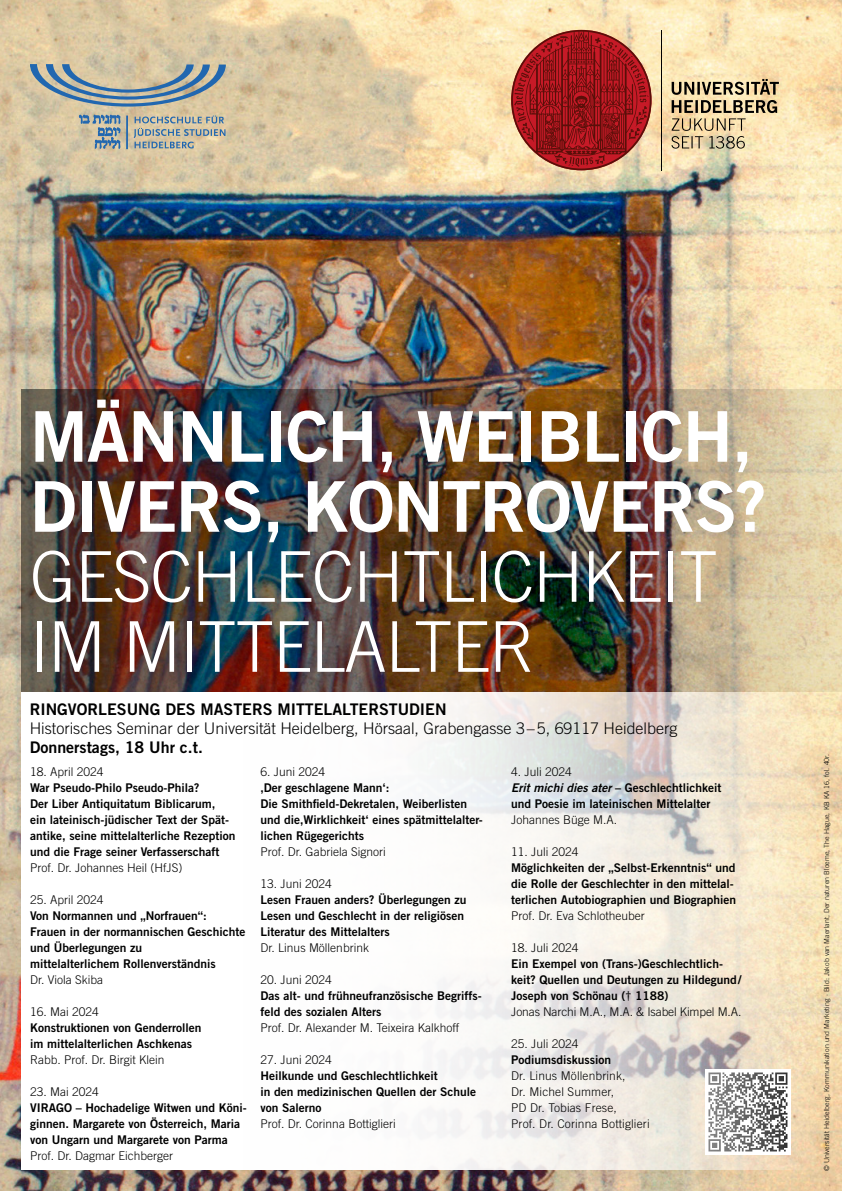
<style>
.page{position:relative;width:842px;height:1191px;background:#fff}
.page>*{position:absolute;margin:0;border:0;box-sizing:border-box;transform-origin:0 0}
.t1{font:70px/70px "Trade Gothic LT Pro Bd 2";letter-spacing:-.02em;color:#fff}
.t2{font:300 70px/70px "Trade Gothic LT Pro";letter-spacing:-.02em;color:#fff}
.t3{font:300 16px "Trade Gothic LT Pro";color:#000}
.t4{font:16px "Trade Gothic LT Pro Bd 2";color:#000}
.t5{font:12px/16px "Trade Gothic LT Pro Bd 2";color:#000}
.t6{font:300 12px/16px "Trade Gothic LT Pro";color:#000}
.t7{font:300 7px "Trade Gothic LT Std";letter-spacing:.01em;color:#000}
.s1{font-family:"Trade Gothic LT Pro Bd 2 Obl"}
</style>
<div class="page">
<img style="left:0;top:0;width:842px;height:1191px">
<img style="left:21px;top:390px;width:821px;height:302px">
<svg style="left:21px;top:692px;width:795px;height:477px"></svg>
<hr style="left:661px;top:30px;width:1px;height:140px;background:#000">
<svg style="left:671px;top:79px;width:108px;height:70px;background:#c0ae88"></svg>
<svg style="left:511px;top:30px;width:140px;height:140px;background:#ae3f3a"></svg>
<svg style="left:79px;top:115px;width:41px;height:35px"></svg>
<svg style="left:134px;top:115px;width:91px;height:33px;background:#b2b3a5"></svg>
<svg style="left:30px;top:64px;width:196px;height:43px;background:#a4aba4"></svg>
<hr style="left:126px;top:115px;width:2px;height:34px;background:#2167b0">
<h1 class="t1" style="left:30px;top:400px;width:739px">MÄNNLICH, WEIBLICH,<br>DIVERS, KONTROVERS?</h1>
<h1 class="t2" style="left:30px;top:541px;width:690px">GESCHLECHTLICHKEIT<br>IM MITTELALTER</h1>
<h2 class="t4" style="left:30px;top:699px;width:418px">RINGVORLESUNG DES MASTERS MITTELALTERSTUDIEN</h2>
<h2 class="t3" style="left:30px;top:718px;width:649px">Historisches Seminar der Universität Heidelberg, Hörsaal, Grabengasse 3–5, 69117 Heidelberg</h2>
<h2 class="t4" style="left:30px;top:737px;width:175px">Donnerstags, 18 Uhr c.t.</h2>
<p class="t6" style="left:261px;top:763px;width:66px">6. Juni 2024</p>
<p class="t5" style="left:261px;top:779px;width:224px">‚Der geschlagene Mann‘:<br>Die Smithfield-Dekretalen, Weiberlisten und die‚Wirklichkeit‘ eines spätmittelalter&shy;lichen Rügegerichts</p>
<p class="t6" style="left:261px;top:843px;width:127px">Prof. Dr. Gabriela Signori</p>
<p class="t6" style="left:261px;top:875px;width:73px">13. Juni 2024</p>
<p class="t5" style="left:261px;top:891px;width:208px">Lesen Frauen anders? Überlegungen zu<br>Lesen und Geschlecht in der religiösen<br>Literatur des Mittelalters</p>
<p class="t6" style="left:261px;top:939px;width:110px">Dr. Linus Möllenbrink</p>
<p class="t6" style="left:261px;top:971px;width:73px">20. Juni 2024</p>
<p class="t5" style="left:261px;top:987px;width:223px">Das alt- und frühneufranzösische Begriffs&shy;feld des sozialen Alters</p>
<p class="t6" style="left:261px;top:1019px;width:200px">Prof. Dr. Alexander M. Teixeira Kalkhoff</p>
<p class="t6" style="left:261px;top:1051px;width:73px">27. Juni 2024</p>
<p class="t5" style="left:261px;top:1067px;width:217px">Heilkunde und Geschlechtlichkeit<br>in den medizinischen Quellen der Schule von Salerno</p>
<p class="t6" style="left:261px;top:1115px;width:137px">Prof. Dr. Corinna Bottiglieri</p>
<p class="t6" style="left:511px;top:763px;width:62px">4. Juli 2024</p>
<p class="t5" style="left:511px;top:779px;width:212px"><span class="s1">Erit michi dies ater</span> – Geschlechtlichkeit und Poesie im lateinischen Mittelalter</p>
<p class="t6" style="left:511px;top:811px;width:108px">Johannes Büge M.A.</p>
<p class="t6" style="left:511px;top:843px;width:69px">11. Juli 2024</p>
<p class="t5" style="left:511px;top:859px;width:227px">Möglichkeiten der „Selbst-Erkenntnis“ und die Rolle der Geschlechter in den mittelal&shy;terlichen Autobiographien und Biographien</p>
<p class="t6" style="left:511px;top:907px;width:135px">Prof. Dr. Eva Schlotheuber</p>
<p class="t6" style="left:511px;top:939px;width:69px">18. Juli 2024</p>
<p class="t5" style="left:511px;top:955px;width:232px">Ein Exempel von (Trans-)Geschlechtlich&shy;keit? Quellen und Deutungen zu Hildegund/<br>Joseph von Schönau († 1188)</p>
<p class="t6" style="left:511px;top:1003px;width:232px">Jonas Narchi M.A., M.A. &amp; Isabel Kimpel M.A.</p>
<p class="t6" style="left:511px;top:1035px;width:69px">25. Juli 2024</p>
<p class="t5" style="left:511px;top:1051px;width:102px">Podiumsdiskussion</p>
<p class="t6" style="left:511px;top:1067px;width:140px">Dr. Linus Möllenbrink,<br>Dr. Michel Summer,<br>PD Dr. Tobias Frese,<br>Prof. Dr. Corinna Bottiglieri</p>
<p class="t6" style="left:30px;top:763px;width:75px">18. April 2024</p>
<p class="t5" style="left:30px;top:779px;width:207px">War Pseudo-Philo Pseudo-Phila?<br>Der Liber Antiquitatum Biblicarum,<br>ein lateinisch-jüdischer Text der Spät&shy;antike, seine mittelalterliche Rezeption und die Frage seiner Verfasserschaft</p>
<p class="t6" style="left:30px;top:859px;width:154px">Prof. Dr. Johannes Heil (HfJS)</p>
<p class="t6" style="left:30px;top:891px;width:75px">25. April 2024</p>
<p class="t5" style="left:30px;top:907px;width:217px">Von Normannen und „Norfrauen“:<br>Frauen in der normannischen Geschichte und Überlegungen zu<br>mittelalterlichem Rollenverständnis</p>
<p class="t6" style="left:30px;top:971px;width:75px">Dr. Viola Skiba</p>
<p class="t6" style="left:30px;top:1003px;width:70px">16. Mai 2024</p>
<p class="t5" style="left:30px;top:1019px;width:173px">Konstruktionen von Genderrollen im mittelalterlichen Aschkenas</p>
<p class="t6" style="left:30px;top:1051px;width:136px">Rabb. Prof. Dr. Birgit Klein</p>
<p class="t6" style="left:30px;top:1083px;width:70px">23. Mai 2024</p>
<p class="t5" style="left:30px;top:1099px;width:218px">VIRAGO – Hochadelige Witwen und Köni&shy;ginnen. Margarete von Österreich, Maria von Ungarn und Margarete von Parma</p>
<p class="t6" style="left:30px;top:1147px;width:145px">Prof. Dr. Dagmar Eichberger</p>
<p class="t7" style="left:823px;top:1171px;width:419px;rotate:-90deg">© Universität Heidelberg, Kommunikation und Marketing · Bild: Jakob van Maerlant, Der naturen Bloeme, The Hague, KB KA 16, fol. 40r.</p>
</div>
